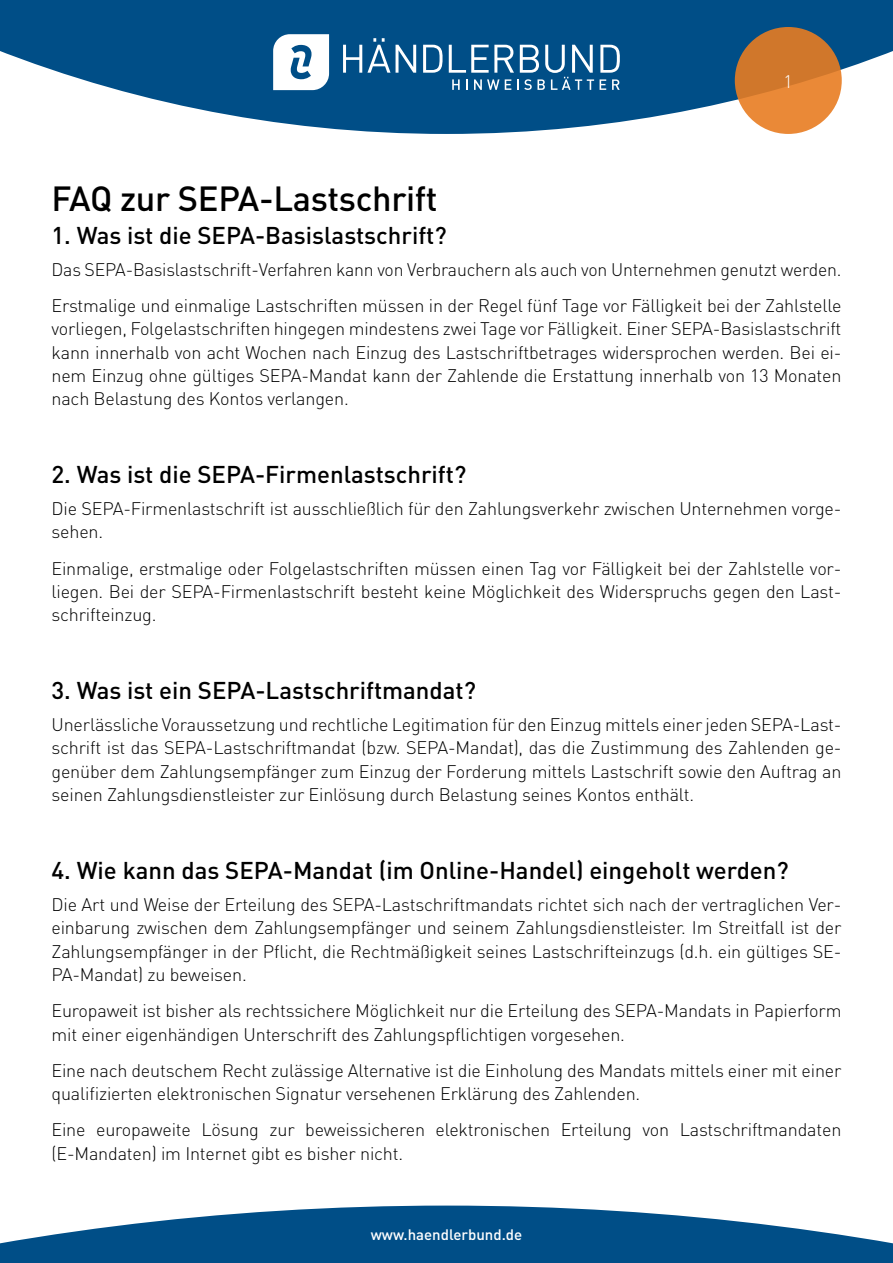
<style>
.page{position:relative;width:893px;height:1263px;background:#fff}
.page>*{position:absolute;margin:0;border:0;box-sizing:border-box;transform-origin:0 0}
.t1{font:500 34.5px "DIN Pro";letter-spacing:-.01em;color:#000}
.t2{font:500 24px "DIN Pro";color:#000}
.t3{font:300 18px/23.4px "DIN Pro";letter-spacing:-.01em;color:#000}
.t4{font:300 18px "DIN Pro";color:#fff}
.t5{font:500 15px "DIN Pro";color:#fff}
</style>
<div class="page">
<svg style="left:0;top:0;width:893px;height:134px;fill:#004e87"></svg>
<svg style="left:0;top:1205px;width:893px;height:58px;fill:#004e87"></svg>
<svg style="left:735px;top:27px;width:107px;height:107px;background:#da7f31"></svg>
<svg style="left:343px;top:38px;width:47px;height:35px"></svg>
<svg style="left:396px;top:45px;width:20px;height:28px"></svg>
<svg style="left:423px;top:45px;width:20px;height:28px"></svg>
<svg style="left:600px;top:45px;width:20px;height:28px"></svg>
<svg style="left:449px;top:45px;width:145px;height:45px"></svg>
<svg style="left:600px;top:79px;width:6px;height:11px"></svg>
<svg style="left:612px;top:79px;width:8px;height:11px"></svg>
<svg style="left:273px;top:34px;width:56px;height:56px"></svg>
<h1 class="t1" style="left:52px;top:175px;width:388px">FAQ zur SEPA-Lastschrift</h1>
<p class="t4" style="left:784px;top:69px;width:11px">1</p>
<h2 class="t2" style="left:52px;top:219px;width:397px">1. Was ist die SEPA-Basislastschrift?</h2>
<p class="t3" style="left:52px;top:250px;width:791px;line-height:36.2px">Das SEPA-Basislastschrift-Verfahren kann von Verbrauchern als auch von Unternehmen genutzt werden.<br>Erstmalige und einmalige Lastschriften müssen in der Regel fünf Tage vor Fälligkeit bei der Zahlstelle</p>
<p class="t3" style="left:52px;top:316px;width:791px;text-align:justify">vorliegen, Folgelastschriften hingegen mindestens zwei Tage vor Fälligkeit. Einer SEPA-Basislastschrift kann innerhalb von acht Wochen nach Einzug des Lastschriftbetrages widersprochen werden. Bei ei&shy;nem Einzug ohne gültiges SEPA-Mandat kann der Zahlende die Erstattung innerhalb von 13 Monaten nach Belastung des Kontos verlangen.</p>
<h2 class="t2" style="left:52px;top:458px;width:416px">2. Was ist die SEPA-Firmenlastschrift?</h2>
<p class="t3" style="left:52px;top:496px;width:791px">Die SEPA-Firmenlastschrift ist ausschließlich für den Zahlungsverkehr zwischen Unternehmen vorge&shy;sehen.</p>
<p class="t3" style="left:52px;top:556px;width:791px;text-align:justify">Einmalige, erstmalige oder Folgelastschriften müssen einen Tag vor Fälligkeit bei der Zahlstelle vor&shy;liegen. Bei der SEPA-Firmenlastschrift besteht keine Möglichkeit des Widerspruchs gegen den Last&shy;schrifteinzug.</p>
<h2 class="t2" style="left:52px;top:674px;width:426px">3. Was ist ein SEPA-Lastschriftmandat?</h2>
<p class="t3" style="left:52px;top:712px;width:791px;text-align:justify">Unerlässliche Voraussetzung und rechtliche Legitimation für den Einzug mittels einer jeden SEPA-Last&shy;schrift ist das SEPA-Lastschriftmandat (bzw. SEPA-Mandat), das die Zustimmung des Zahlenden ge&shy;genüber dem Zahlungsempfänger zum Einzug der Forderung mittels Lastschrift sowie den Auftrag an seinen Zahlungsdienstleister zur Einlösung durch Belastung seines Kontos enthält.</p>
<h2 class="t2" style="left:52px;top:854px;width:739px">4. Wie kann das SEPA-Mandat (im Online-Handel) eingeholt werden?</h2>
<p class="t3" style="left:52px;top:892px;width:791px;text-align:justify">Die Art und Weise der Erteilung des SEPA-Lastschriftmandats richtet sich nach der vertraglichen Ver&shy;einbarung zwischen dem Zahlungsempfänger und seinem Zahlungsdienstleister. Im Streitfall ist der Zahlungsempfänger in der Pflicht, die Rechtmäßigkeit seines Lastschrifteinzugs (d.h. ein gültiges SE-PA-Mandat) zu beweisen.</p>
<p class="t3" style="left:52px;top:998px;width:791px">Europaweit ist bisher als rechtssichere Möglichkeit nur die Erteilung des SEPA-Mandats in Papierform mit einer eigenhändigen Unterschrift des Zahlungspflichtigen vorgesehen.</p>
<p class="t3" style="left:52px;top:1058px;width:791px">Eine nach deutschem Recht zulässige Alternative ist die Einholung des Mandats mittels einer mit einer qualifizierten elektronischen Signatur versehenen Erklärung des Zahlenden.</p>
<p class="t3" style="left:52px;top:1117px;width:791px">Eine europaweite Lösung zur beweissicheren elektronischen Erteilung von Lastschriftmandaten (E-Mandaten) im Internet gibt es bisher nicht.</p>
<p class="t5" style="left:371px;top:1225px;width:153px">www.haendlerbund.de</p>
</div>
